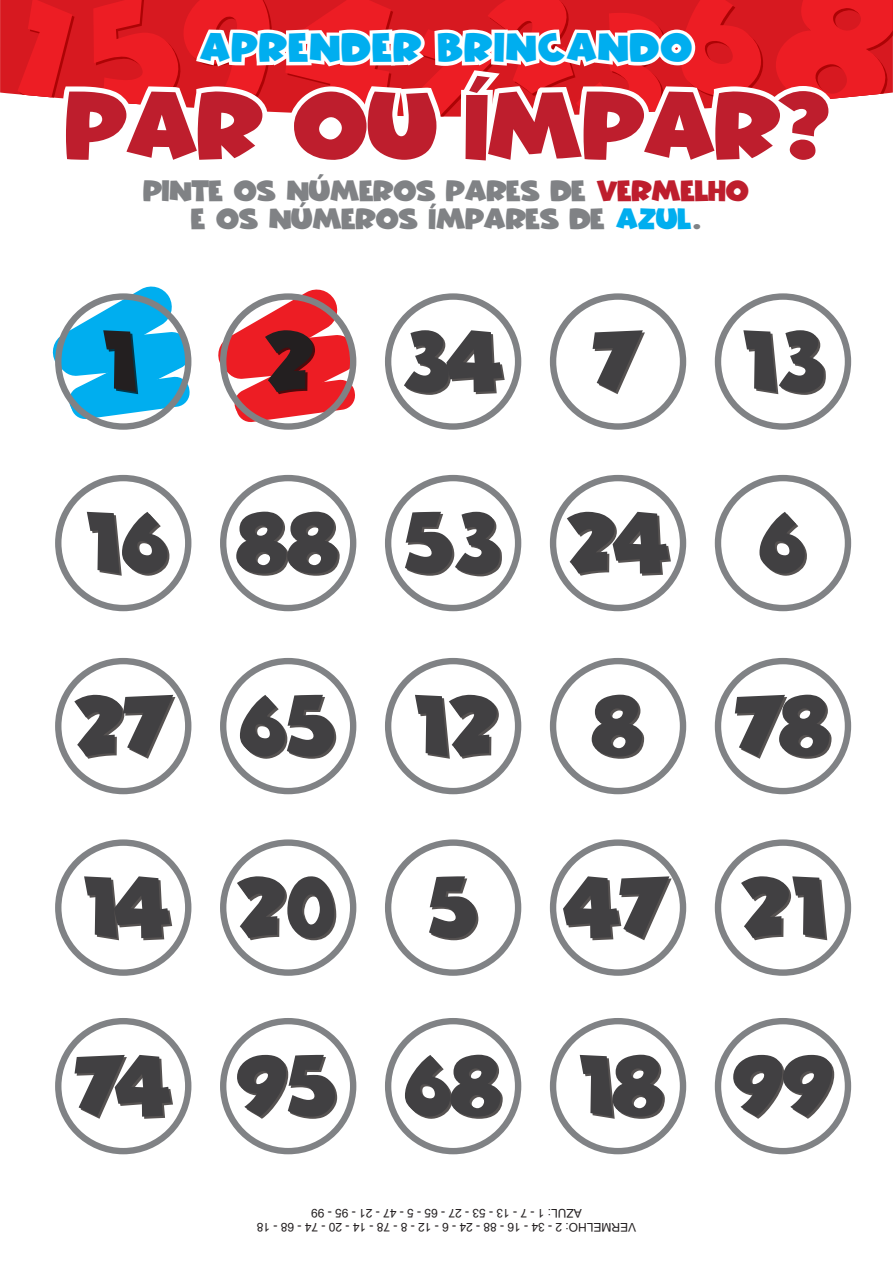
<style>
.page{position:relative;width:893px;height:1263px;background:#fff}
.page>*{position:absolute;margin:0;border:0;box-sizing:border-box;transform-origin:0 0}
.t1{font:700 68.25px "Monica";letter-spacing:-.06em;color:#be1e2d}
.t2{font:700 61.8px "Monica";letter-spacing:-.1em;color:#414042}
.t3{font:700 61.8px "Monica";color:#231f20}
.t4{font:700 28.95px "Monica";color:#00aeef}
.t5{font:700 21px/27.9px "Monica";letter-spacing:.02em;color:#808285;text-align:center}
.t6{font:12px/14.4px "Arial";color:#231f20;text-align:center}
.s1{color:#be1e2d}
.s2{color:#00aeef}
</style>
<div class="page">
<svg style="left:52px;top:286px;width:139px;height:134px"></svg>
<svg style="left:218px;top:289px;width:139px;height:134px"></svg>
<div style="left:385px;top:293px;width:136px;height:137px;border:6px solid #808285;border-radius:50%"></div>
<div style="left:55px;top:293px;width:136px;height:137px;border:6px solid #808285;border-radius:50%"></div>
<div style="left:220px;top:293px;width:136px;height:137px;border:6px solid #808285;border-radius:50%"></div>
<div style="left:550px;top:293px;width:136px;height:137px;border:6px solid #808285;border-radius:50%"></div>
<div style="left:715px;top:293px;width:136px;height:137px;border:6px solid #808285;border-radius:50%"></div>
<div style="left:385px;top:475px;width:136px;height:136px;border:6px solid #808285;border-radius:50%"></div>
<div style="left:55px;top:475px;width:136px;height:136px;border:6px solid #808285;border-radius:50%"></div>
<div style="left:220px;top:475px;width:136px;height:136px;border:6px solid #808285;border-radius:50%"></div>
<div style="left:550px;top:475px;width:136px;height:136px;border:6px solid #808285;border-radius:50%"></div>
<div style="left:715px;top:475px;width:136px;height:136px;border:6px solid #808285;border-radius:50%"></div>
<div style="left:385px;top:658px;width:136px;height:136px;border:6px solid #808285;border-radius:50%"></div>
<div style="left:55px;top:658px;width:136px;height:136px;border:6px solid #808285;border-radius:50%"></div>
<div style="left:220px;top:658px;width:136px;height:136px;border:6px solid #808285;border-radius:50%"></div>
<div style="left:550px;top:658px;width:136px;height:136px;border:6px solid #808285;border-radius:50%"></div>
<div style="left:715px;top:658px;width:136px;height:136px;border:6px solid #808285;border-radius:50%"></div>
<div style="left:385px;top:839px;width:136px;height:137px;border:6px solid #808285;border-radius:50%"></div>
<div style="left:55px;top:839px;width:136px;height:137px;border:6px solid #808285;border-radius:50%"></div>
<div style="left:220px;top:839px;width:136px;height:137px;border:6px solid #808285;border-radius:50%"></div>
<div style="left:550px;top:839px;width:136px;height:137px;border:6px solid #808285;border-radius:50%"></div>
<div style="left:715px;top:839px;width:136px;height:137px;border:6px solid #808285;border-radius:50%"></div>
<div style="left:385px;top:1018px;width:136px;height:136px;border:6px solid #808285;border-radius:50%"></div>
<div style="left:55px;top:1018px;width:136px;height:136px;border:6px solid #808285;border-radius:50%"></div>
<div style="left:220px;top:1018px;width:136px;height:136px;border:6px solid #808285;border-radius:50%"></div>
<div style="left:550px;top:1018px;width:136px;height:136px;border:6px solid #808285;border-radius:50%"></div>
<div style="left:715px;top:1018px;width:136px;height:136px;border:6px solid #808285;border-radius:50%"></div>
<svg style="left:0;top:0;width:893px;height:117px"></svg>
<h3 class="t4" style="left:199px;top:29px;width:495px">APRENDER BRINCANDO</h3>
<h1 class="t1" style="left:64px;top:83px;width:765px">PAR OU ÍMPAR?</h1>
<h3 class="t5" style="left:144px;top:176px;width:606px">PINTE OS NÚMEROS PARES DE <span class="s1">VERMELHO<br></span>E OS NÚMEROS ÍMPARES DE <span class="s2">AZUL</span>.</h3>
<h2 class="t3" style="left:88px;top:322px;width:49px">1</h2>
<h2 class="t3" style="left:257px;top:322px;width:58px">2</h2>
<h2 class="t2" style="left:394px;top:322px;width:109px">34</h2>
<h2 class="t2" style="left:586px;top:322px;width:57px">7</h2>
<h2 class="t2" style="left:728px;top:322px;width:97px">13</h2>
<h2 class="t2" style="left:71px;top:504px;width:598px">16 88 53 24</h2>
<h2 class="t2" style="left:750px;top:504px;width:56px">6</h2>
<h2 class="t2" style="left:66px;top:687px;width:432px">27 65 12</h2>
<h2 class="t2" style="left:585px;top:687px;width:59px">8</h2>
<h2 class="t2" style="left:728px;top:687px;width:103px">78</h2>
<h2 class="t2" style="left:69px;top:868px;width:268px">14 20</h2>
<h2 class="t2" style="left:421px;top:868px;width:56px">5</h2>
<h2 class="t2" style="left:559px;top:868px;width:267px">47 21</h2>
<h2 class="t2" style="left:68px;top:1047px;width:765px">74 95 68 18 99</h2>
<p class="t6" style="left:636px;top:1234px;width:381px;rotate:-180deg">VERMELHO: 2 - 34 - 16 - 88 - 24 - 6 - 12 - 8 - 78 - 14 - 20 - 74 - 68 - 18<br>AZUL: 1 - 7 - 13 - 53 - 27 - 65 - 5 - 47 - 21 - 95 - 99</p>
</div>
